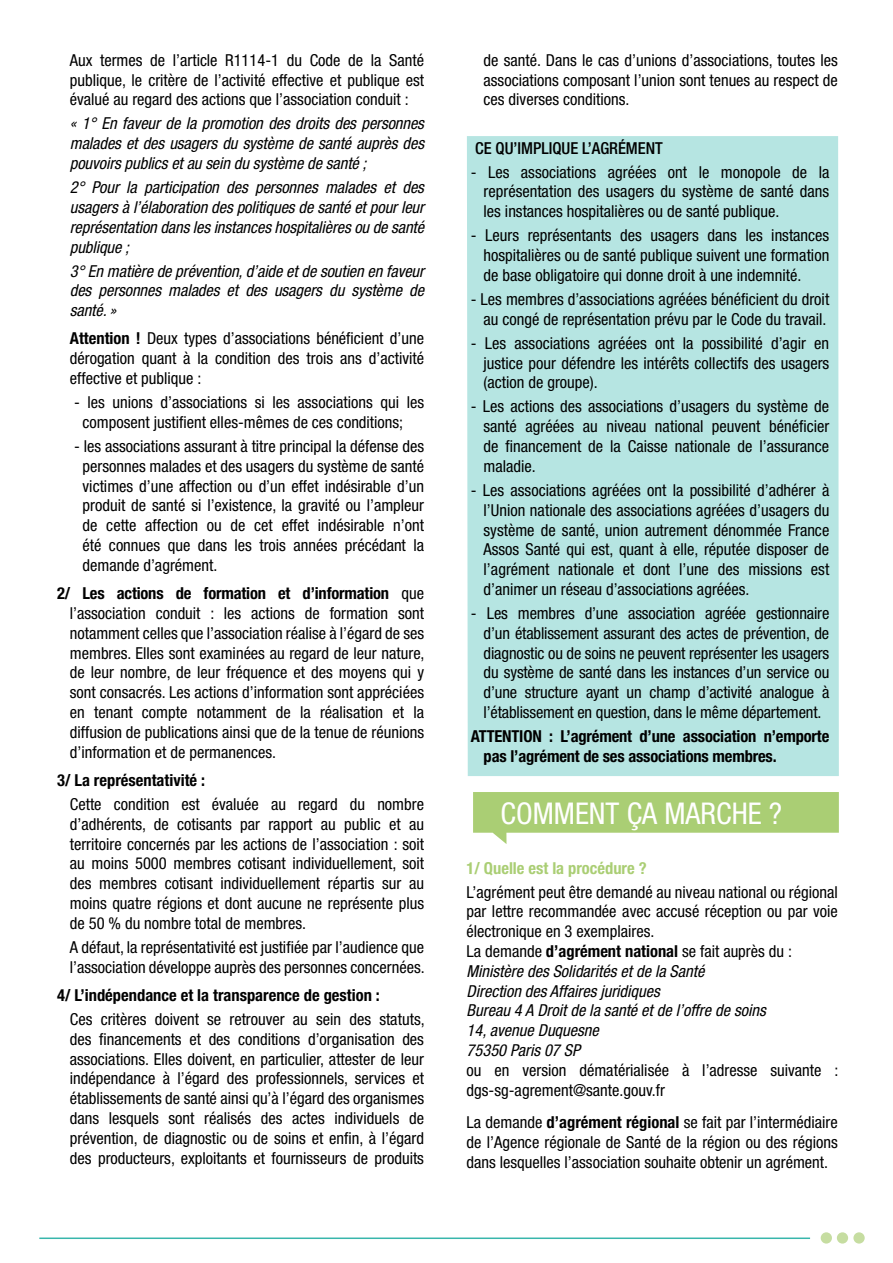
<style>
.page{position:relative;width:893px;height:1263px;background:#fff}
.page>*{position:absolute;margin:0;border:0;box-sizing:border-box;transform-origin:0 0}
.t1{font:condensed 30px "Helvetica Neue LT Std";color:#fff}
.t2{font:condensed 16.5px/19.8px "Helvetica Neue LT Std";color:#000;text-align:justify}
.t3{font:italic condensed 16.5px/19.8px "Helvetica Neue LT Std";letter-spacing:-.005em;color:#000;text-align:justify}
.t4{font:700 condensed 16.5px/19.8px "Helvetica Neue LT Std";letter-spacing:-.01em;color:#000}
.t5{font:500 condensed 16.5px "Helvetica Neue LT Std";color:#000}
.t6{font:700 condensed 16.5px "Helvetica Neue LT Std";color:#aace74}
.s1{font-weight:700}
.s2{font-style:italic}
</style>
<div class="page">
<div style="left:467px;top:136px;width:372px;height:640px;background:#b6e5e2"></div>
<div style="left:853px;top:1232px;width:12px;height:11px;background:#c6dda1;border-radius:50%"></div>
<div style="left:837px;top:1232px;width:11px;height:11px;background:#c6dda1;border-radius:50%"></div>
<div style="left:821px;top:1232px;width:11px;height:11px;background:#c6dda1;border-radius:50%"></div>
<hr style="left:39px;top:1237px;width:771px;height:2px;background:#38b6ac">
<svg style="left:473px;top:792px;width:366px;height:52px"></svg>
<p class="t2" style="left:70px;top:50px;width:356px">Aux termes de l’article R1114-1 du Code de la Santé publique, le critère de l’activité effective et publique est évalué au regard des actions que l’association conduit :</p>
<p class="t3" style="left:70px;top:114px;width:356px">« 1° En faveur de la promotion des droits des personnes malades et des usagers du système de santé auprès des pouvoirs publics et au sein du système de santé ;</p>
<p class="t3" style="left:70px;top:178px;width:356px">2° Pour la participation des personnes malades et des usagers à l’élaboration des politiques de santé et pour leur représentation dans les instances hospitalières ou de santé publique ;</p>
<p class="t3" style="left:70px;top:261px;width:356px">3° En matière de prévention, d’aide et de soutien en faveur des personnes malades et des usagers du système de santé. »</p>
<p class="t2" style="left:70px;top:329px;width:356px"><span class="s1">Attention !</span> Deux types d’associations bénéficient d’une dérogation quant à la condition des trois ans d’activité effective et publique :</p>
<p class="t2" style="left:83px;top:392px;width:343px;text-indent:-8px">- les unions d’associations si les associations qui les composent justifient elles-mêmes de ces conditions;</p>
<p class="t2" style="left:83px;top:436px;width:343px;text-indent:-8px">- les associations assurant à titre principal la défense des personnes malades et des usagers du système de santé victimes d’une affection ou d’un effet indésirable d’un produit de santé si l’existence, la gravité ou l’ampleur de cette affection ou de cet effet indésirable n’ont été connues que dans les trois années précédant la demande d’agrément.</p>
<p class="t2" style="left:70px;top:583px;width:356px;text-indent:-13px"><span class="s1">2/ Les actions de formation et d’information</span> que l’association conduit : les actions de formation sont notamment celles que l’association réalise à l’égard de ses membres. Elles sont examinées au regard de leur nature, de leur nombre, de leur fréquence et des moyens qui y sont consacrés. Les actions d’information sont appréciées en tenant compte notamment de la réalisation et la diffusion de publications ainsi que de la tenue de réunions d’information et de permanences.</p>
<p class="t4" style="left:57px;top:770px;width:150px">3/ La représentativité :</p>
<p class="t2" style="left:70px;top:794px;width:356px">Cette condition est évaluée au regard du nombre d’adhérents, de cotisants par rapport au public et au territoire concernés par les actions de l’association : soit au moins 5000 membres cotisant individuellement, soit des membres cotisant individuellement répartis sur au moins quatre régions et dont aucune ne représente plus de 50 % du nombre total de membres.</p>
<p class="t2" style="left:70px;top:937px;width:356px">A défaut, la représentativité est justifiée par l’audience que l’association développe auprès des personnes concernées.</p>
<p class="t4" style="left:57px;top:985px;width:324px">4/ L’indépendance et la transparence de gestion :</p>
<p class="t2" style="left:70px;top:1009px;width:356px">Ces critères doivent se retrouver au sein des statuts, des financements et des conditions d’organisation des associations. Elles doivent, en particulier, attester de leur indépendance à l’égard des professionnels, services et établissements de santé ainsi qu’à l’égard des organismes dans lesquels sont réalisés des actes individuels de prévention, de diagnostic ou de soins et enfin, à l’égard des producteurs, exploitants et fournisseurs de produits</p>
<p class="t2" style="left:484px;top:50px;width:356px">de santé. Dans le cas d’unions d’associations, toutes les associations composant l’union sont tenues au respect de ces diverses conditions.</p>
<p class="t5" style="left:475px;top:138px;width:189px">CE QU’IMPLIQUE L’AGRÉMENT</p>
<p class="t2" style="left:484px;top:162px;width:347px;text-indent:-13px">- Les associations agréées ont le monopole de la représentation des usagers du système de santé dans les instances hospitalières ou de santé publique.</p>
<p class="t2" style="left:484px;top:225px;width:347px;text-indent:-13px">- Leurs représentants des usagers dans les instances hospitalières ou de santé publique suivent une formation de base obligatoire qui donne droit à une indemnité.</p>
<p class="t2" style="left:471px;top:289px;width:360px;text-align:right">- Les membres d’associations agréées bénéficient du droit au congé de représentation prévu par le Code du travail.</p>
<p class="t2" style="left:484px;top:333px;width:347px;text-indent:-13px">- Les associations agréées ont la possibilité d’agir en justice pour défendre les intérêts collectifs des usagers (action de groupe).</p>
<p class="t2" style="left:484px;top:397px;width:347px;text-indent:-13px">- Les actions des associations d’usagers du système de santé agréées au niveau national peuvent bénéficier de financement de la Caisse nationale de l’assurance maladie.</p>
<p class="t2" style="left:484px;top:480px;width:347px;text-indent:-13px">- Les associations agréées ont la possibilité d’adhérer à l’Union nationale des associations agréées d’usagers du système de santé, union autrement dénommée France Assos Santé qui est, quant à elle, réputée disposer de l’agrément nationale et dont l’une des missions est d’animer un réseau d’associations agréées.</p>
<p class="t2" style="left:484px;top:603px;width:347px;text-indent:-13px">- Les membres d’une association agréée gestionnaire d’un établissement assurant des actes de prévention, de diagnostic ou de soins ne peuvent représenter les usagers du système de santé dans les instances d’un service ou d’une structure ayant un champ d’activité analogue à l’établissement en question, dans le même département.</p>
<p class="t4" style="left:484px;top:726px;width:347px;text-indent:-13px">ATTENTION : L’agrément d’une association n’emporte pas l’agrément de ses associations membres.</p>
<h1 class="t1" style="left:500px;top:796px;width:283px">COMMENT ÇA MARCHE ?</h1>
<p class="t6" style="left:467px;top:858px;width:182px">1/ Quelle est la procédure ?</p>
<p class="t2" style="left:467px;top:882px;width:373px;text-align:left">L’agrément peut être demandé au niveau national ou régional par lettre recommandée avec accusé réception ou par voie électronique en 3 exemplaires.<br>La demande <span class="s1">d’agrément national</span> se fait auprès du :<br><span class="s2">Ministère des Solidarités et de la Santé<br>Direction des Affaires juridiques<br>Bureau 4 A Droit de la santé et de l’offre de soins<br>14, avenue Duquesne<br>75350 Paris 07 SP</span></p>
<p class="t2" style="left:467px;top:1060px;width:373px">ou en version dématérialisée à l’adresse suivante : dgs-sg-agrement@sante.gouv.fr</p>
<p class="t2" style="left:467px;top:1112px;width:373px">La demande <span class="s1">d’agrément régional</span> se fait par l’intermédiaire de l’Agence régionale de Santé de la région ou des régions dans lesquelles l’association souhaite obtenir un agrément.</p>
</div>
